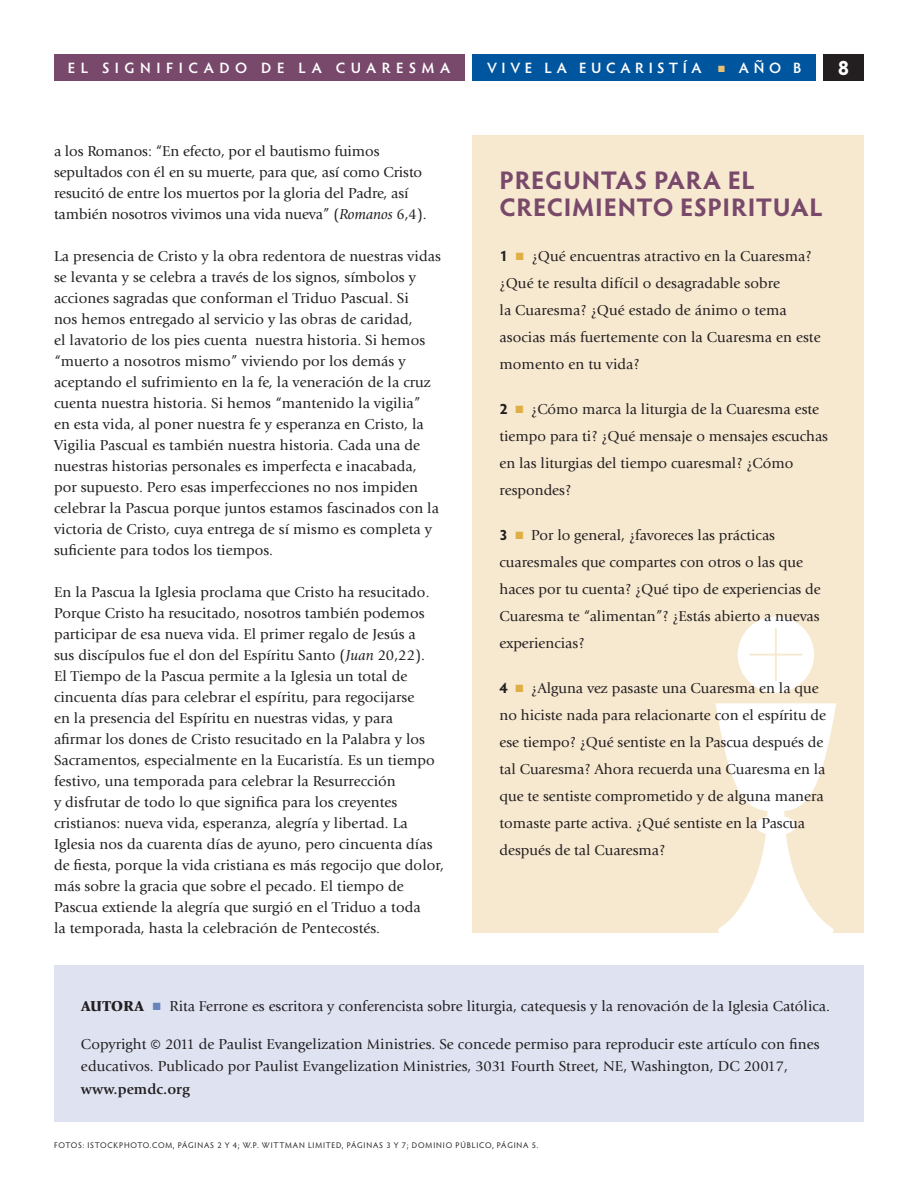
<style>
.page{position:relative;width:918px;height:1188px;background:#fff}
.page>*{position:absolute;margin:0;border:0;box-sizing:border-box;transform-origin:0 0}
.t1{font:700 25.5px/27px "Hypatia Sans Pro";letter-spacing:.02em;color:#79496b}
.t2{font:700 21px "Hypatia Sans Pro";color:#fff}
.t3{font:15px/21px "Giovanni";letter-spacing:.005em;color:#231f20}
.t4{font:600 15px "Hypatia Sans Pro";letter-spacing:.37em;color:#fff}
.t5{font:600 15px "Hypatia Sans Pro";letter-spacing:.305em;color:#fff}
.t6{font:700 15px "Giovanni";letter-spacing:.005em;color:#231f20}
.t7{font:600 15px "Hypatia Sans Pro";letter-spacing:.35em;color:#fff}
.t8{font:8.25px "Hypatia Sans Pro";letter-spacing:.095em;color:#231f20}
.s1{color:#e6c172}
.s2{font-style:italic}
.s3{font-family:"Hypatia Sans Pro";font-weight:700}
.s4{color:#deaf45}
.s5{font-weight:900}
.s6{color:#6784bd}
.s7{font-family:"Hypatia Sans Pro"}
</style>
<div class="page">
<div style="left:824px;top:54px;width:40px;height:27px;background:#231f20"></div>
<div style="left:472px;top:54px;width:344px;height:27px;background:#00559f"></div>
<div style="left:54px;top:54px;width:410px;height:27px;background:#79496b"></div>
<div style="left:472px;top:135px;width:392px;height:798px;background:#f7e9d0"></div>
<svg style="left:738px;top:617px;width:76px;height:76px"></svg>
<svg style="left:715px;top:703px;width:121px;height:230px"></svg>
<div style="left:54px;top:965px;width:810px;height:157px;background:#dee2f1"></div>
<p class="t4" style="left:68px;top:57px;width:384px">EL SIGNIFICADO DE LA CUARESMA</p>
<p class="t5" style="left:487px;top:57px;width:216px">VIVE LA EUCARISTÍA</p>
<p class="t7" style="left:718px;top:57px;width:85px"><span class="s1">■</span> AÑO B</p>
<h2 class="t2" style="left:838px;top:53px;width:13px">8</h2>
<p class="t3" style="left:54px;top:141px;width:374px">a los Romanos: “En efecto, por el bautismo fuimos sepultados con él en su muerte, para que, así como Cristo resucitó de entre los muertos por la gloria del Padre, así también nosotros vivimos una vida nueva” (<span class="s2">Romanos</span> 6,4).</p>
<p class="t3" style="left:54px;top:246px;width:388px">La presencia de Cristo y la obra redentora de nuestras vidas se levanta y se celebra a través de los signos, símbolos y acciones sagradas que conforman el Triduo Pascual. Si<br>nos hemos entregado al servicio y las obras de caridad,<br>el lavatorio de los pies cuenta nuestra historia. Si hemos “muerto a nosotros mismo” viviendo por los demás y aceptando el sufrimiento en la fe, la veneración de la cruz cuenta nuestra historia. Si hemos “mantenido la vigilia”<br>en esta vida, al poner nuestra fe y esperanza en Cristo, la Vigilia Pascual es también nuestra historia. Cada una de nuestras historias personales es imperfecta e inacabada, por supuesto. Pero esas imperfecciones no nos impiden celebrar la Pascua porque juntos estamos fascinados con la victoria de Cristo, cuya entrega de sí mismo es completa y suficiente para todos los tiempos.</p>
<p class="t3" style="left:54px;top:582px;width:391px">En la Pascua la Iglesia proclama que Cristo ha resucitado.<br>Porque Cristo ha resucitado, nosotros también podemos participar de esa nueva vida. El primer regalo de Jesús a<br>sus discípulos fue el don del Espíritu Santo (<span class="s2">Juan</span> 20,22).<br>El Tiempo de la Pascua permite a la Iglesia un total de cincuenta días para celebrar el espíritu, para regocijarse<br>en la presencia del Espíritu en nuestras vidas, y para afirmar los dones de Cristo resucitado en la Palabra y los Sacramentos, especialmente en la Eucaristía. Es un tiempo festivo, una temporada para celebrar la Resurrección<br>y disfrutar de todo lo que significa para los creyentes cristianos: nueva vida, esperanza, alegría y libertad. La Iglesia nos da cuarenta días de ayuno, pero cincuenta días de fiesta, porque la vida cristiana es más regocijo que dolor, más sobre la gracia que sobre el pecado. El tiempo de Pascua extiende la alegría que surgió en el Triduo a toda<br>la temporada, hasta la celebración de Pentecostés.</p>
<h1 class="t1" style="left:500px;top:165px;width:324px">PREGUNTAS PARA EL<br>CRECIMIENTO ESPIRITUAL</h1>
<p class="t3" style="left:500px;top:243px;width:323px;line-height:27px"><span class="s3">1</span> <span class="s4">■</span> ¿Qué encuentras atractivo en la Cuaresma? ¿Qué te resulta difícil o desagradable sobre<br>la Cuaresma? ¿Qué estado de ánimo o tema asocias más fuertemente con la Cuaresma en este momento en tu vida?</p>
<p class="t3" style="left:499px;top:396px;width:330px;line-height:27px"><span class="s3">2</span> <span class="s4">■</span> ¿Cómo marca la liturgia de la Cuaresma este tiempo para ti? ¿Qué mensaje o mensajes escuchas en las liturgias del tiempo cuaresmal? ¿Cómo respondes?</p>
<p class="t3" style="left:499px;top:522px;width:323px;line-height:27px"><span class="s3">3</span> <span class="s4">■</span> Por lo general, ¿favoreces las prácticas cuaresmales que compartes con otros o las que haces por tu cuenta? ¿Qué tipo de experiencias de Cuaresma te “alimentan”? ¿Estás abierto a nuevas experiencias?</p>
<p class="t3" style="left:499px;top:675px;width:328px;line-height:27px"><span class="s3">4</span> <span class="s4">■</span> ¿Alguna vez pasaste una Cuaresma en la que no hiciste nada para relacionarte con el espíritu de ese tiempo? ¿Qué sentiste en la Pascua después de tal Cuaresma? Ahora recuerda una Cuaresma en la que te sentiste comprometido y de alguna manera tomaste parte activa. ¿Qué sentiste en la Pascua después de tal Cuaresma?</p>
<p class="t3" style="left:81px;top:996px;width:750px"><span class="s5">AUTORA</span> <span class="s6">■</span> Rita Ferrone es escritora y conferencista sobre liturgia, catequesis y la renovación de la Iglesia Católica.</p>
<p class="t3" style="left:81px;top:1033px;width:740px;line-height:22.5px">Copyright <span class="s7">©</span> 2011 de Paulist Evangelization Ministries. Se concede permiso para reproducir este artículo con fines educativos. Publicado por Paulist Evangelization Ministries, 3031 Fourth Street, NE, Washington, DC 20017,</p>
<p class="t6" style="left:81px;top:1080px;width:111px">www.pemdc.org</p>
<p class="t8" style="left:54px;top:1140px;width:486px">FOTOS: ISTOCKPHOTO.COM, PÁGI NAS 2 Y 4; W.P. WITTMAN LI MITED, PÁGI NAS 3 Y 7; DOMI NIO PÚBLICO, PÁGI NA 5.</p>
</div>
